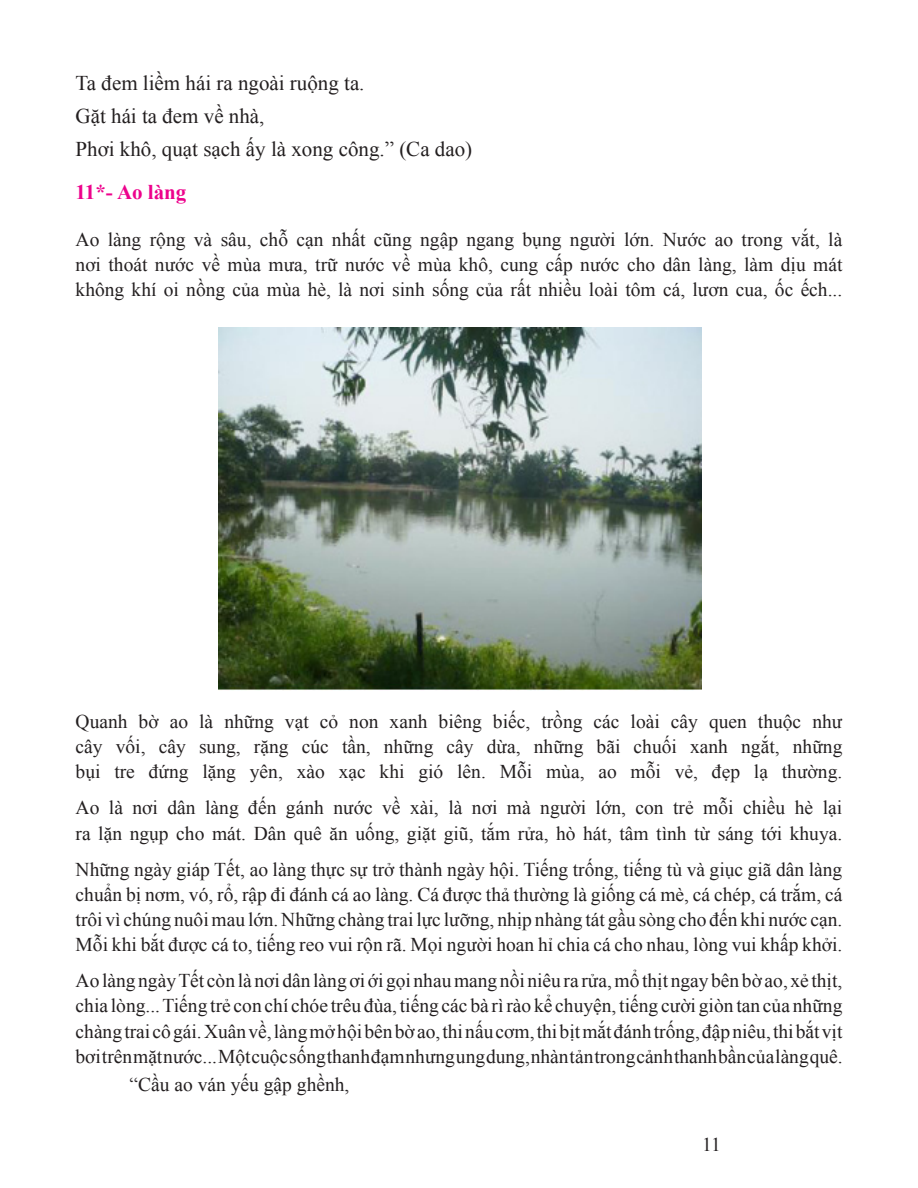
<style>
.page{position:relative;width:918px;height:1188px;background:#fff}
.page>*{position:absolute;margin:0;border:0;box-sizing:border-box;transform-origin:0 0}
.t1{font:21px "Times New Roman";color:#231f20}
.t2{font:700 21px "Times New Roman";color:#ed028c}
.t3{font:19.5px/25.2px "Times New Roman";color:#231f20;text-align:justify}
</style>
<div class="page">
<img style="left:218px;top:327px;width:484px;height:364px">
<p class="t1" style="left:76px;top:69px;width:290px">Ta đem liềm hái ra ngoài ruộng ta.</p>
<p class="t1" style="left:76px;top:102px;width:190px">Gặt hái ta đem về nhà,</p>
<p class="t1" style="left:76px;top:135px;width:398px">Phơi khô, quạt sạch ấy là xong công.” (Ca dao)</p>
<p class="t2" style="left:76px;top:178px;width:112px">11*- Ao làng</p>
<p class="t3" style="left:76px;top:226px;width:768px">Ao làng rộng và sâu, chỗ cạn nhất cũng ngập ngang bụng người lớn. Nước ao trong vắt, là nơi thoát nước về mùa mưa, trữ nước về mùa khô, cung cấp nước cho dân làng, làm dịu mát không khí oi nồng của mùa hè, là nơi sinh sống của rất nhiều loài tôm cá, lươn cua, ốc ếch...</p>
<p class="t3" style="left:76px;top:709px;width:768px">Quanh bờ ao là những vạt cỏ non xanh biêng biếc, trồng các loài cây quen thuộc như cây vối, cây sung, rặng cúc tần, những cây dừa, những bãi chuối xanh ngắt, những bụi tre đứng lặng yên, xào xạc khi gió lên. Mỗi mùa, ao mỗi vẻ, đẹp lạ thường.</p>
<p class="t3" style="left:76px;top:795px;width:768px">Ao là nơi dân làng đến gánh nước về xài, là nơi mà người lớn, con trẻ mỗi chiều hè lại ra lặn ngụp cho mát. Dân quê ăn uống, giặt giũ, tắm rửa, hò hát, tâm tình từ sáng tới khuya.</p>
<p class="t3" style="left:76px;top:856px;width:768px">Những ngày giáp Tết, ao làng thực sự trở thành ngày hội. Tiếng trống, tiếng tù và giục giã dân làng chuẩn bị nơm, vó, rổ, rập đi đánh cá ao làng. Cá được thả thường là giống cá mè, cá chép, cá trắm, cá trôi vì chúng nuôi mau lớn. Những chàng trai lực lưỡng, nhịp nhàng tát gầu sòng cho đến khi nước cạn.<br>Mỗi khi bắt được cá to, tiếng reo vui rộn rã. Mọi người hoan hỉ chia cá cho nhau, lòng vui khấp khởi.</p>
<p class="t3" style="left:76px;top:968px;width:769px">Ao làng ngày Tết còn là nơi dân làng ơi ới gọi nhau mang nồi niêu ra rửa, mổ thịt ngay bên bờ ao, xẻ thịt, chia lòng... Tiếng trẻ con chí chóe trêu đùa, tiếng các bà rì rào kể chuyện, tiếng cười giòn tan của những chàng trai cô gái. Xuân về, làng mở hội bên bờ ao, thi nấu cơm, thi bịt mắt đánh trống, đập niêu, thi bắt vịt bơi trên mặt nước... Một cuộc sống thanh đạm nhưng ung dung, nhàn tản trong cảnh thanh bần của làng quê.</p>
<p class="t3" style="left:130px;top:1072px;width:221px">“Cầu ao ván yếu gập ghềnh,</p>
<p class="t3" style="left:702px;top:1132px;width:20px">11</p>
</div>
